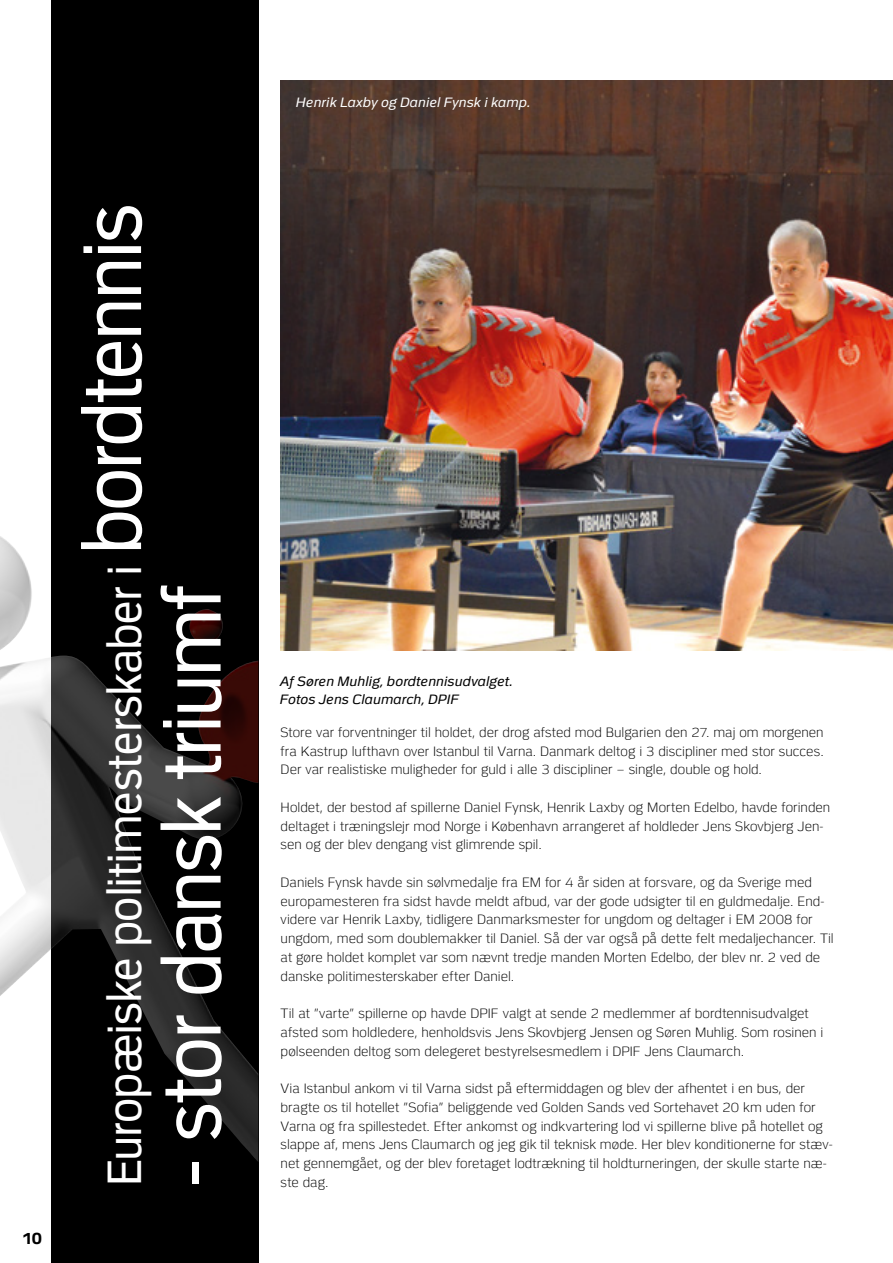
<style>
.page{position:relative;width:893px;height:1263px;background:#fff}
.page>*{position:absolute;margin:0;border:0;box-sizing:border-box;transform-origin:0 0}
.t1{font:82.5px "Politi";letter-spacing:-.03em;color:#fff;scale:.91 1}
.t2{font:47.85px "Politi";letter-spacing:-.025em;color:#fff;scale:.91 1}
.t3{font:700 16.5px "Politi";color:#000}
.t4{font:300 13.5px/18.8px "Politi";color:#000}
.t5{font:italic 13.5px/18px "Politi";letter-spacing:.005em;color:#000}
.t6{font:italic 13.5px "Politi";letter-spacing:.005em;color:#fff}
</style>
<div class="page">
<img style="left:281px;top:81px;width:612px;height:570px">
<div style="left:51px;top:0;width:207px;height:1263px;background:#000"></div>
<img style="left:0;top:536px;width:258px;height:626px">
<p class="t3" style="left:22px;top:1229px;width:22px">10</p>
<h1 class="t1" style="left:68px;top:555px;width:388px;rotate:-90deg">bordtennis</h1>
<h2 class="t2" style="left:99px;top:1186px;width:684px;rotate:-90deg">Europæiske politimesterskaber i</h2>
<h1 class="t1" style="left:147px;top:1186px;width:662px;rotate:-90deg">- stor dansk triumf</h1>
<p class="t6" style="left:295px;top:95px;width:236px">Henrik Laxby og Daniel Fynsk i kamp.</p>
<p class="t5" style="left:279px;top:672px;width:234px">Af Søren Muhlig, bordtennisudvalget.<br>Fotos Jens Claumarch, DPIF</p>
<p class="t4" style="left:281px;top:723px;width:545px;text-align:justify">Store var forventninger til holdet, der drog afsted mod Bulgarien den 27. maj om morgenen fra Kastrup lufthavn over Istanbul til Varna. Danmark deltog i 3 discipliner med stor succes.<br>Der var realistiske muligheder for guld i alle 3 discipliner – single, double og hold.</p>
<p class="t4" style="left:281px;top:798px;width:551px">Holdet, der bestod af spillerne Daniel Fynsk, Henrik Laxby og Morten Edelbo, havde forinden deltaget i træningslejr mod Norge i København arrangeret af holdleder Jens Skovbjerg Jen&shy;sen og der blev dengang vist glimrende spil.</p>
<p class="t4" style="left:281px;top:873px;width:555px">Daniels Fynsk havde sin sølvmedalje fra EM for 4 år siden at forsvare, og da Sverige med europamesteren fra sidst havde meldt afbud, var der gode udsigter til en guldmedalje. End&shy;videre var Henrik Laxby, tidligere Danmarksmester for ungdom og deltager i EM 2008 for ungdom, med som doublemakker til Daniel. Så der var også på dette felt medaljechancer. Til at gøre holdet komplet var som nævnt tredje manden Morten Edelbo, der blev nr. 2 ved de danske politimesterskaber efter Daniel.</p>
<p class="t4" style="left:281px;top:1004px;width:544px">Til at ”varte” spillerne op havde DPIF valgt at sende 2 medlemmer af bordtennisudvalget afsted som holdledere, henholdsvis Jens Skovbjerg Jensen og Søren Muhlig. Som rosinen i pølseenden deltog som delegeret bestyrelsesmedlem i DPIF Jens Claumarch.</p>
<p class="t4" style="left:281px;top:1079px;width:554px">Via Istanbul ankom vi til Varna sidst på eftermiddagen og blev der afhentet i en bus, der bragte os til hotellet ”Sofia” beliggende ved Golden Sands ved Sortehavet 20 km uden for Varna og fra spillestedet. Efter ankomst og indkvartering lod vi spillerne blive på hotellet og slappe af, mens Jens Claumarch og jeg gik til teknisk møde. Her blev konditionerne for stæv&shy;net gennemgået, og der blev foretaget lodtrækning til holdturneringen, der skulle starte næ-</p>
<p class="t4" style="left:281px;top:1173px;width:49px">ste dag.</p>
</div>
